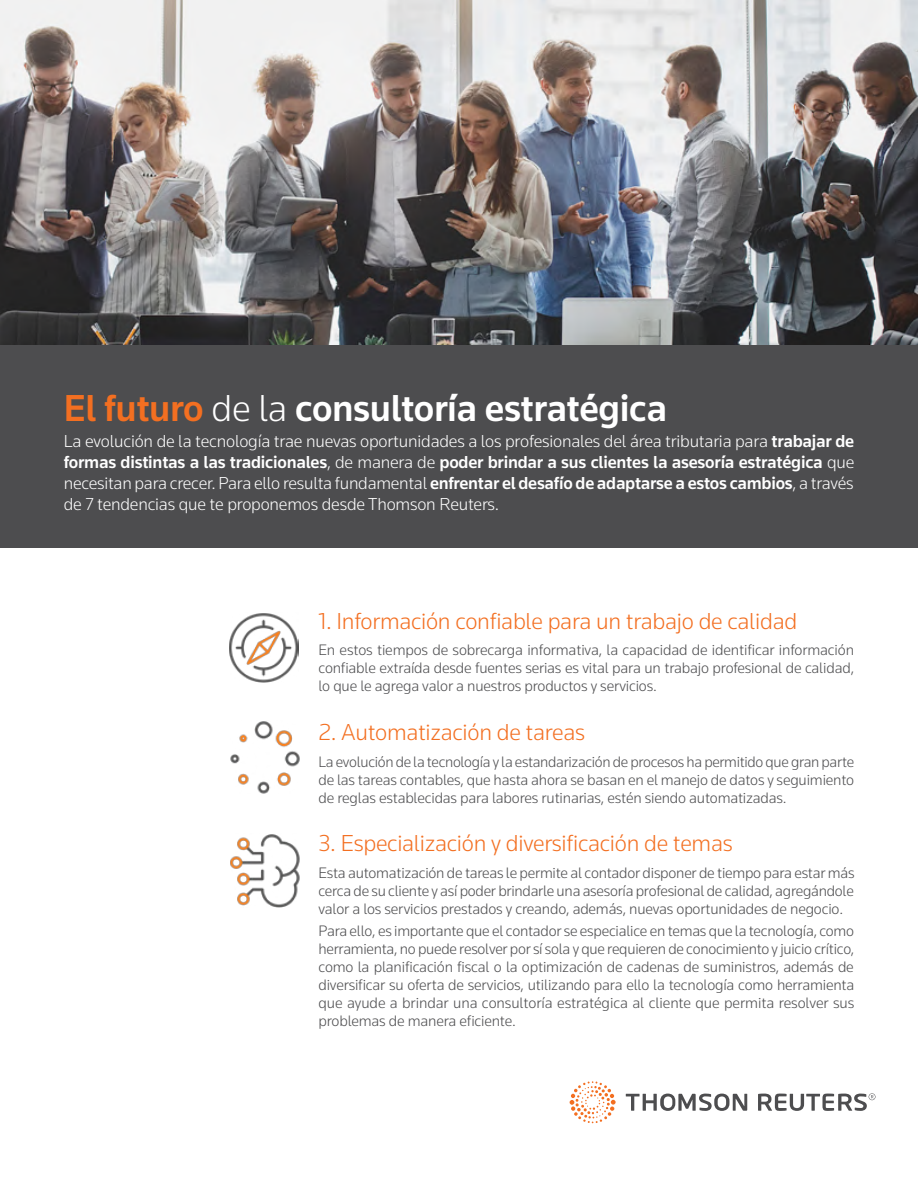
<style>
.page{position:relative;width:918px;height:1188px;background:#fff}
.page>*{position:absolute;margin:0;border:0;box-sizing:border-box;transform-origin:0 0}
.t1{font:500 39px "Knowledge";letter-spacing:-.01em;color:#fff}
.t2{font:300 24px "Knowledge";letter-spacing:-.01em;color:#f36f21}
.t3{font:300 18px/21px "Knowledge";letter-spacing:-.01em;color:#fff;text-align:justify}
.t4{font:300 15.75px/18px "Knowledge";letter-spacing:-.01em;color:#4d4d4f;text-align:justify}
.s1{color:#f36f21}
.s2{font-weight:300}
.s3{font-weight:500}
</style>
<div class="page">
<svg style="left:570px;top:1081px;width:46px;height:42px"></svg>
<svg style="left:626px;top:1093px;width:249px;height:18px"></svg>
<div style="left:0;top:344px;width:918px;height:204px;background:#4d4d4f"></div>
<img style="left:230px;top:834px;width:70px;height:74px">
<img style="left:230px;top:721px;width:70px;height:73px">
<img style="left:0;top:0;width:918px;height:344px">
<img style="left:230px;top:613px;width:69px;height:69px">
<h1 class="t1" style="left:64px;top:384px;width:605px"><span class="s1">El futuro</span> <span class="s2">de la</span> consultoría estratégica</h1>
<p class="t3" style="left:64px;top:430px;width:792px">La evolución de la tecnología trae nuevas oportunidades a los profesionales del área tributaria para <span class="s3">trabajar de formas distintas a las tradicionales</span>, de manera de <span class="s3">poder brindar a sus clientes la asesoría estratégica</span> que necesitan para crecer. Para ello resulta fundamental <span class="s3">enfrentar el desafío de adaptarse a estos cambios</span>, a través de 7 tendencias que te proponemos desde Thomson Reuters.</p>
<h2 class="t2" style="left:318px;top:606px;width:480px">1. Información confiable para un trabajo de calidad</h2>
<p class="t4" style="left:318px;top:641px;width:537px">En estos tiempos de sobrecarga informativa, la capacidad de identificar información confiable extraída desde fuentes serias es vital para un trabajo profesional de calidad, lo que le agrega valor a nuestros productos y servicios.</p>
<h2 class="t2" style="left:318px;top:717px;width:268px">2. Automatización de tareas</h2>
<p class="t4" style="left:318px;top:752px;width:537px">La evolución de la tecnología y la estandarización de procesos ha permitido que gran parte de las tareas contables, que hasta ahora se basan en el manejo de datos y seguimiento de reglas establecidas para labores rutinarias, estén siendo automatizadas.</p>
<h2 class="t2" style="left:318px;top:829px;width:416px">3. Especialización y diversificación de temas</h2>
<p class="t4" style="left:318px;top:863px;width:538px">Esta automatización de tareas le permite al contador disponer de tiempo para estar más cerca de su cliente y así poder brindarle una asesoría profesional de calidad, agregándole valor a los servicios prestados y creando, además, nuevas oportunidades de negocio.</p>
<p class="t4" style="left:318px;top:922px;width:537px">Para ello, es importante que el contador se especialice en temas que la tecnología, como herramienta, no puede resolver por sí sola y que requieren de conocimiento y juicio crítico, como la planificación fiscal o la optimización de cadenas de suministros, además de diversificar su oferta de servicios, utilizando para ello la tecnología como herramienta que ayude a brindar una consultoría estratégica al cliente que permita resolver sus problemas de manera eficiente.</p>
</div>
